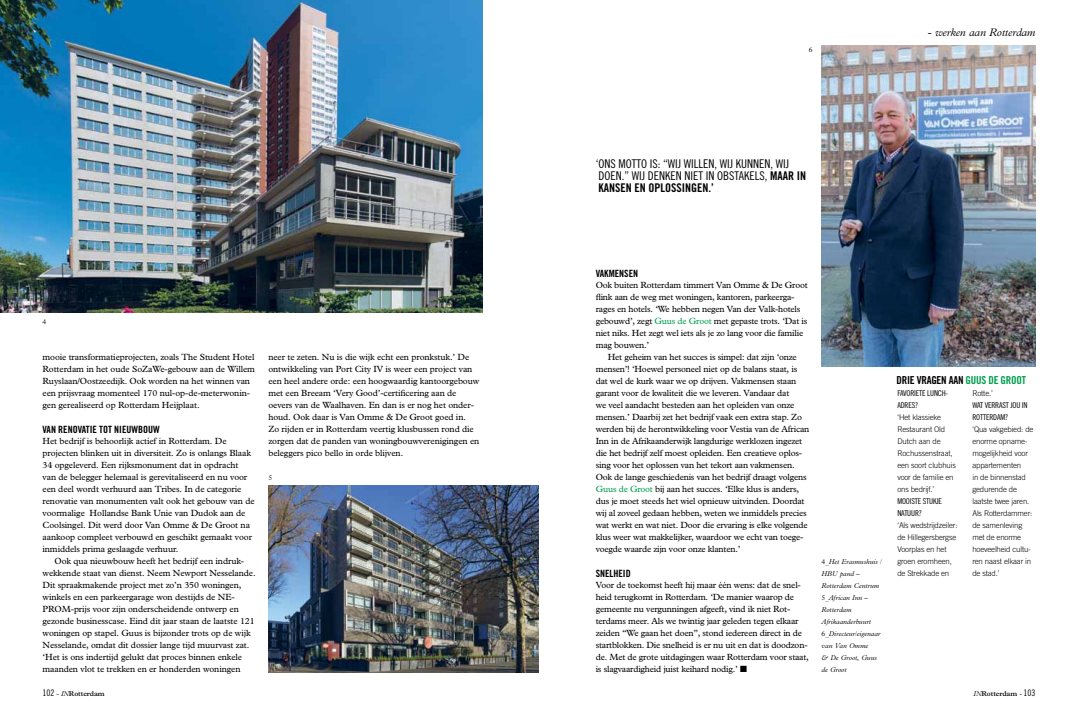
<style>
.page{position:relative;width:1078px;height:723px;background:#fff}
.page>*{position:absolute;margin:0;border:0;box-sizing:border-box;transform-origin:0 0}
.t1{font:12px/12px "Trade Gothic Cond Eighteen";color:#000}
.t2{font:12px "Trade Gothic Bold Cond Twenty";color:#000}
.t3{font:11px "Trade Gothic Bold Cond Twenty";letter-spacing:-.02em;color:#000}
.t4{font:italic 300 11px "M Plantin";letter-spacing:-.01em;color:#000}
.t5{font:10px "Trade Gothic Bold Cond Twenty";color:#000}
.t6{font:9px/12px "M Plantin";letter-spacing:-.01em;color:#000}
.t7{font:8px/12px "Trade Gothic Cond Eighteen";letter-spacing:-.02em;color:#000}
.t8{font:300 7.8px/12px "Trade Gothic";letter-spacing:-.02em;color:#000}
.t9{font:italic 300 7px/12px "M Plantin";color:#000}
.t10{font:600 7px "M Plantin";letter-spacing:-.01em;color:#000}
.t11{font:300 7px "M Plantin";color:#000}
.s1{font-family:"Trade Gothic Cond Eighteen";font-weight:400;font-size:9px}
.s2{font-weight:300}
.s3{font-weight:300;font-style:italic}
.s4{font-family:"Trade Gothic Bold Cond Twenty"}
.s5{color:#009f4f}
.s6{font-style:normal}
</style>
<div class="page">
<img style="left:821px;top:46px;width:214px;height:320px">
<img style="left:0;top:0;width:482px;height:312px">
<img style="left:268px;top:486px;width:271px;height:186px">
<p class="t11" style="left:43px;top:318px;width:5px">4</p>
<p class="t6" style="left:43px;top:351px;width:214px">mooie transformatieprojecten, zoals The Student Hotel Rotterdam in het oude SoZaWe-gebouw aan de Willem Ruyslaan/Oostzeedijk. Ook worden na het winnen van een prijsvraag momenteel 170 nul-op-de-meterwonin&shy;gen gerealiseerd op Rotterdam Heijplaat.</p>
<p class="t5" style="left:43px;top:423px;width:119px">VAN RENOVATIE TOT NIEUWBOUW</p>
<p class="t6" style="left:43px;top:435px;width:213px">Het bedrijf is behoorlijk actief in Rotterdam. De projecten blinken uit in diversiteit. Zo is onlangs Blaak 34 opgeleverd. Een rijksmonument dat in opdracht<br>van de belegger helemaal is gerevitaliseerd en nu voor een deel wordt verhuurd aan Tribes. In de categorie renovatie van monumenten valt ook het gebouw van de voormalige Hollandse Bank Unie van Dudok aan de Coolsingel. Dit werd door Van Omme &amp; De Groot na aankoop compleet verbouwd en geschikt gemaakt voor inmiddels prima geslaagde verhuur.</p>
<p class="t6" style="left:43px;top:555px;width:214px;text-indent:12px">Ook qua nieuwbouw heeft het bedrijf een indruk&shy;wekkende staat van dienst. Neem Newport Nesselande.<br>Dit spraakmakende project met zo’n 350 woningen, winkels en een parkeergarage won destijds de NE-PROM-prijs voor zijn onderscheidende ontwerp en gezonde businesscase. Eind dit jaar staan de laatste 121 woningen op stapel. Guus is bijzonder trots op de wijk Nesselande, omdat dit dossier lange tijd muurvast zat. ‘Het is ons indertijd gelukt dat proces binnen enkele maanden vlot te trekken en er honderden woningen</p>
<p class="t10" style="left:43px;top:689px;width:64px"><span class="s1">102</span> <span class="s2">-</span> <span class="s3">IN</span>Rotterdam</p>
<p class="t6" style="left:268px;top:351px;width:212px">neer te zeten. Nu is die wijk echt een pronkstuk.’ De ontwikkeling van Port City IV is weer een project van een heel andere orde: een hoogwaardig kantoorgebouw met een Breeam ‘Very Good’-certificering aan de oevers van de Waalhaven. En dan is er nog het onder&shy;houd. Ook daar is Van Omme &amp; De Groot goed in.<br>Zo rijden er in Rotterdam veertig klusbussen rond die zorgen dat de panden van woningbouwverenigingen en beleggers pico bello in orde blijven.</p>
<p class="t11" style="left:268px;top:474px;width:5px">5</p>
<p class="t11" style="left:808px;top:45px;width:5px">6</p>
<p class="t4" style="left:927px;top:26px;width:109px">- werken aan Rotterdam</p>
<h1 class="t1" style="left:595px;top:158px;width:212px">‘ ONS MOTTO IS: “WIJ WILLEN, WIJ KUNNEN, WIJ<br>DOEN.” WIJ DENKEN NIET IN OBSTAKELS, <span class="s4">MAAR IN</span></h1>
<h1 class="t2" style="left:598px;top:180px;width:117px">KANSEN EN OPLOSSINGEN.’</h1>
<p class="t5" style="left:595px;top:267px;width:44px">VAKMENSEN</p>
<p class="t6" style="left:595px;top:279px;width:213px">Ook buiten Rotterdam timmert Van Omme &amp; De Groot flink aan de weg met woningen, kantoren, parkeerga&shy;rages en hotels. ‘We hebben negen Van der Valk-hotels gebouwd’, zegt <span class="s5">Guus de Groot</span> met gepaste trots. ‘Dat is niet niks. Het zegt wel iets als je zo lang voor die familie mag bouwen.’</p>
<p class="t6" style="left:595px;top:351px;width:215px;text-indent:12px">Het geheim van het succes is simpel: dat zijn ‘onze mensen’! ‘Hoewel personeel niet op de balans staat, is dat wel de kurk waar we op drijven. Vakmensen staan garant voor de kwaliteit die we leveren. Vandaar dat<br>we veel aandacht besteden aan het opleiden van onze mensen.’ Daarbij zet het bedrijf vaak een extra stap. Zo werden bij de herontwikkeling voor Vestia van de African Inn in de Afrikaanderwijk langdurige werklozen ingezet die het bedrijf zelf moest opleiden. Een creatieve oplos&shy;sing voor het oplossen van het tekort aan vakmensen.<br>Ook de lange geschiedenis van het bedrijf draagt volgens <span class="s5">Guus de Groot</span> bij aan het succes. ‘Elke klus is anders, dus je moet steeds het wiel opnieuw uitvinden. Doordat wij al zoveel gedaan hebben, weten we inmiddels precies wat werkt en wat niet. Door die ervaring is elke volgende klus weer wat makkelijker, waardoor we echt van toege&shy;voegde waarde zijn voor onze klanten.’</p>
<p class="t5" style="left:595px;top:567px;width:36px">SNELHEID</p>
<p class="t6" style="left:595px;top:579px;width:214px">Voor de toekomst heeft hij maar één wens: dat de snel&shy;heid terugkomt in Rotterdam. ‘De manier waarop de gemeente nu vergunningen afgeeft, vind ik niet Rot&shy;terdams meer. Als we twintig jaar geleden tegen elkaar zeiden “We gaan het doen”, stond iedereen direct in de startblokken. Die snelheid is er nu uit en dat is doodzon&shy;de. Met de grote uitdagingen waar Rotterdam voor staat, is slagvaardigheid juist keihard nodig.’ ■</p>
<p class="t9" style="left:821px;top:556px;width:62px"><span class="s6">4_</span>Het Erasmushuis /<br>HBU pand –<br>Rotterdam Centrum<br><span class="s6">5_</span>African Inn –<br>Rotterdam<br>Afrikaanderbuurt<br><span class="s6">6_</span>Directeur/eigenaar van Van Omme<br>&amp; De Groot, Guus de Groot</p>
<p class="t3" style="left:896px;top:373px;width:131px">DRIE VRAGEN AAN <span class="s5">GUUS DE GROOT</span></p>
<p class="t7" style="left:897px;top:387px;width:52px">FAVORIETE LUNCH-<br>ADRES?</p>
<p class="t8" style="left:897px;top:411px;width:60px">‘Het klassieke<br>Restaurant Old<br>Dutch aan de<br>Rochussenstraat, een soort clubhuis voor de familie en ons bedrijf.’</p>
<p class="t7" style="left:897px;top:495px;width:46px">MOOISTE STUKJE<br>NATUUR?</p>
<p class="t8" style="left:897px;top:519px;width:62px">‘Als wedstrijdzeiler: de Hillegersbergse<br>Voorplas en het groen eromheen, de Strekkade en</p>
<p class="t8" style="left:972px;top:387px;width:22px">Rotte.’</p>
<p class="t7" style="left:972px;top:399px;width:57px">WAT VERRAST JOU IN<br>ROTTERDAM?</p>
<p class="t8" style="left:972px;top:423px;width:63px">‘Qua vakgebied: de enorme opname&shy;mogelijkheid voor appartementen<br>in de binnenstad gedurende de laatste twee jaren.<br>Als Rotterdammer: de samenleving met de enorme hoeveelheid cultu&shy;ren naast elkaar in de stad.’</p>
<p class="t10" style="left:973px;top:689px;width:63px"><span class="s3">IN</span>Rotterdam <span class="s2">-</span> <span class="s1">103</span></p>
</div>
